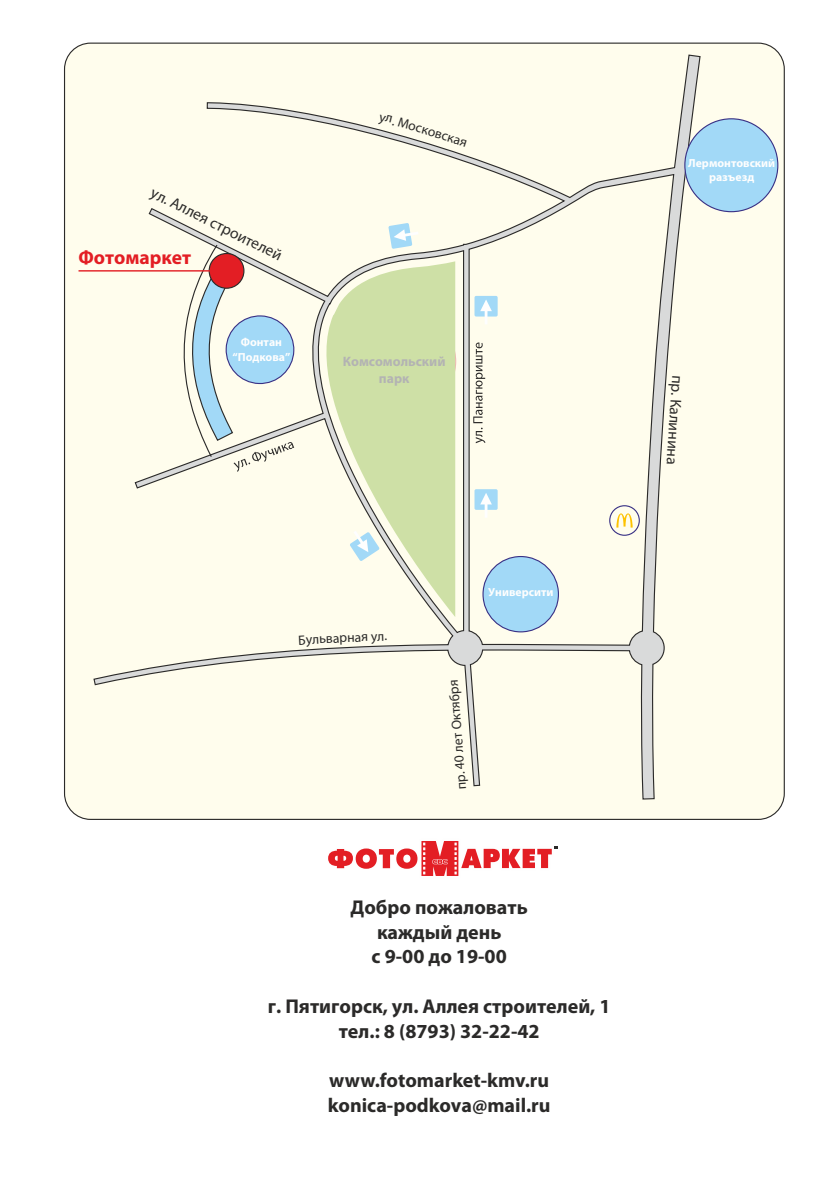
<style>
.page{position:relative;width:840px;height:1191px;background:#fff}
.page>*{position:absolute;margin:0;border:0;box-sizing:border-box;transform-origin:0 0}
.t1{font:700 20px/24.8px "Myriad Pro";color:#2b2a29;text-align:center}
.t2{font:700 19.6px "Myriad Pro";color:#e31e24}
.t3{font:15.6px "Myriad Pro";color:#2b2a29}
.t4{font:13.6px "Myriad Pro";color:#2b2a29}
.t5{font:700 13.6px/17px "Myriad Pro";color:#b3b3b3;text-align:center}
.t6{font:700 11.8px/14.6px "Myriad Pro";color:#fefefe;text-align:center}
</style>
<div class="page">
<div style="left:64px;top:43px;width:720px;height:777px;background:#fffded;border:1px solid #2b2a29;border-radius:26px"></div>
<svg style="left:93px;top:54px;width:608px;height:746px"></svg>
<svg style="left:328px;top:841px;width:229px;height:35px"></svg>
<div style="left:684px;top:118px;width:94px;height:94px;background:#a2d9f7;border:1px solid #393185;border-radius:50%"></div>
<svg style="left:314px;top:261px;width:141px;height:356px;fill:#cee0a6"></svg>
<div style="left:482px;top:556px;width:76px;height:76px;background:#a2d9f7;border:1px solid #393185;border-radius:50%"></div>
<hr style="left:78px;top:270px;width:146px;height:1px;background:#e31e24">
<svg style="left:473px;top:342px;width:12px;height:101px"></svg>
<svg style="left:172px;top:243px;width:122px;height:229px"></svg>
<div style="left:474px;top:489px;width:23px;height:21px;background:#a2d9f7;border-radius:2px"></div>
<svg style="left:480px;top:493px;width:11px;height:25px"></svg>
<div style="left:474px;top:296px;width:23px;height:20px;background:#a2d9f7;border-radius:2px"></div>
<svg style="left:480px;top:300px;width:11px;height:24px"></svg>
<svg style="left:349px;top:530px;width:30px;height:31px"></svg>
<svg style="left:388px;top:223px;width:30px;height:26px"></svg>
<div style="left:609px;top:505px;width:30px;height:31px;border:1px solid #393185;border-radius:50%"></div>
<svg style="left:616px;top:512px;width:16px;height:15px"></svg>
<svg style="left:378px;top:115px;width:31px;height:14px"></svg>
<svg style="left:435px;top:131px;width:31px;height:16px"></svg>
<svg style="left:668px;top:376px;width:11px;height:16px"></svg>
<p class="t3" style="left:154px;top:186px;width:146px;rotate:26deg">ул. Аллея строителей</p>
<p class="t2" style="left:78px;top:249px;width:114px">Фотомаркет</p>
<p class="t6" style="left:232px;top:336px;width:59px">Фонтан “Подкова”</p>
<p class="t4" style="left:410px;top:119px;width:29px;rotate:16deg">оско</p>
<p class="t5" style="left:342px;top:354px;width:104px">Комсомольский парк</p>
<p class="t4" style="left:298px;top:634px;width:43px;rotate:-3deg">Бульва</p>
<p class="t4" style="left:339px;top:632px;width:46px;rotate:-2deg">рная ул</p>
<p class="t6" style="left:488px;top:586px;width:67px">Университи</p>
<p class="t4" style="left:455px;top:790px;width:112px;rotate:-94deg">04. рп тел О ярбятк</p>
<p class="t1" style="left:350px;top:896px;width:179px">Добро пожаловать каждый день<br>с 9-00 до 19-00</p>
<p class="t1" style="left:268px;top:995px;width:344px">г. Пятигорск, ул. Аллея строителей, 1 тел.: 8 (8793) 32-22-42</p>
<p class="t1" style="left:328px;top:1070px;width:224px;text-align:left">www.fotomarket-kmv.ru konica-podkova@mail.ru</p>
<p class="t6" style="left:687px;top:156px;width:88px">Лермонтовский разъезд</p>
<p class="t3" style="left:682px;top:393px;width:74px;rotate:93deg">. Калинина</p>
</div>
